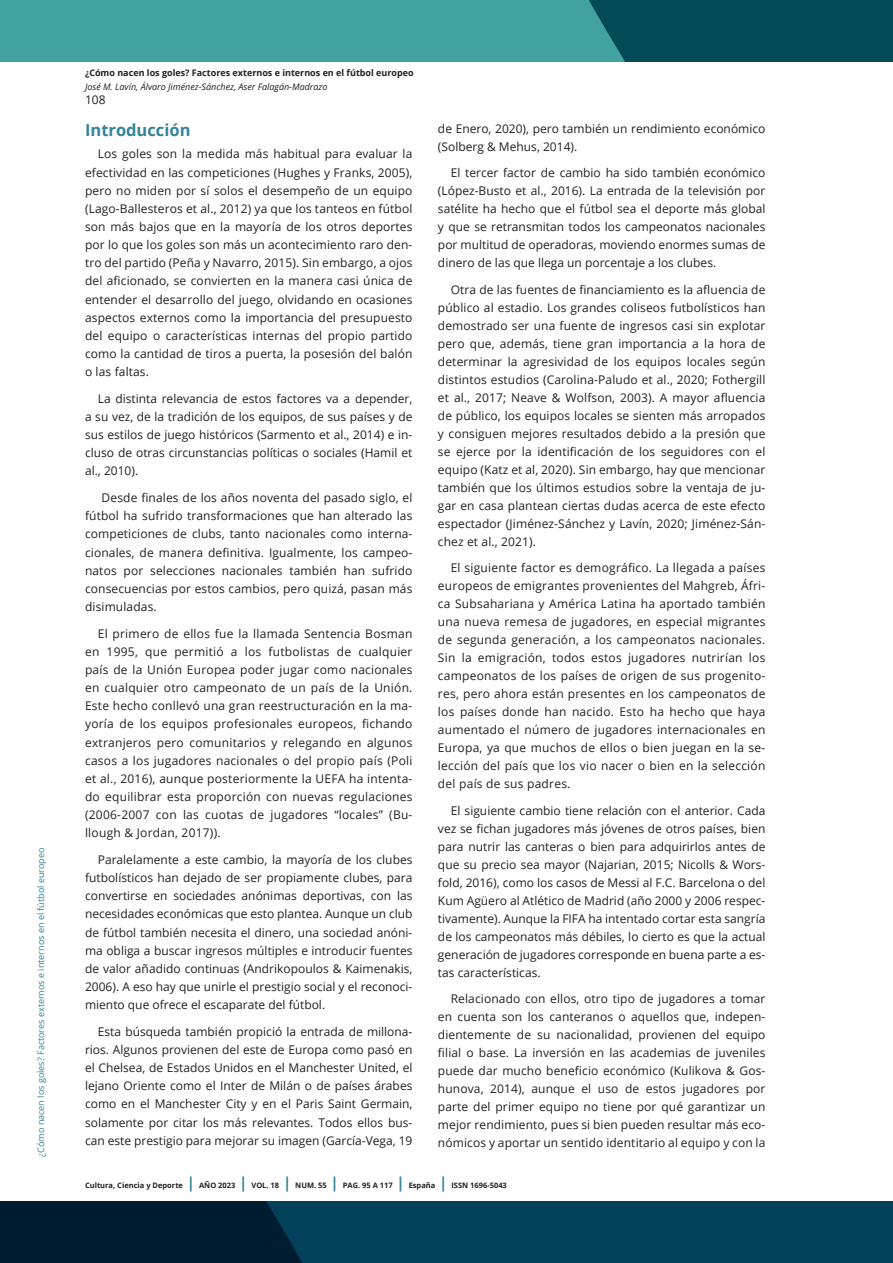
<style>
.page{position:relative;width:893px;height:1263px;background:#fff}
.page>*{position:absolute;margin:0;border:0;box-sizing:border-box;transform-origin:0 0}
.subtitulo_H3{font:700 16.5px "Open Sans";color:#31849b}
.Cuerpo_de_texto_P{font:12px/18.1px "Open Sans";color:#231f20;text-align:justify}
.t1{font:9px "Open Sans";color:#31849b}
.t2{font:700 9px "Open Sans";color:#231f20}
.t3{font:italic 9px "Open Sans";color:#231f20}
.t4{font:700 7.5px "Open Sans";color:#231f20}
.s1{font-size:15px;color:#31849b}
</style>
<div class="page">
<svg style="left:0;top:1201px;width:893px;height:62px;background:#02344e"></svg>
<div style="left:0;top:0;width:893px;height:62px;background:#41a29f"></div>
<div style="left:589px;top:0;width:304px;height:62px;background:#024a56"></div>
<p class="t1" style="left:35px;top:1156px;width:310px;rotate:-90deg">¿Cómo nacen los goles? Factores externos e internos en el fútbol europeo</p>
<p class="t2" style="left:85px;top:67px;width:330px">¿Cómo nacen los goles? Factores externos e internos en el fútbol europeo</p>
<p class="t3" style="left:85px;top:81px;width:244px">José M. Lavín, Álvaro Jiménez-Sánchez, Aser Falagán-Madrazo</p>
<p class="Cuerpo_de_texto_P" style="left:85px;top:90px;width:22px">108</p>
<p class="subtitulo_H3" style="left:85px;top:118px;width:107px">Introducción</p>
<p class="Cuerpo_de_texto_P" style="left:85px;top:145px;width:329px;text-indent:13px">Los goles son la medida más habitual para evaluar la efectividad en las competiciones (Hughes y Franks, 2005), pero no miden por sí solos el desempeño de un equipo (Lago-Ballesteros et al., 2012) ya que los tanteos en fútbol son más bajos que en la mayoría de los otros deportes por lo que los goles son más un acontecimiento raro den&shy;tro del partido (Peña y Navarro, 2015). Sin embargo, a ojos del aficionado, se convierten en la manera casi única de entender el desarrollo del juego, olvidando en ocasiones aspectos externos como la importancia del presupuesto del equipo o características internas del propio partido como la cantidad de tiros a puerta, la posesión del balón o las faltas.</p>
<p class="Cuerpo_de_texto_P" style="left:85px;top:389px;width:329px;text-indent:13px">La distinta relevancia de estos factores va a depender, a su vez, de la tradición de los equipos, de sus países y de sus estilos de juego históricos (Sarmento et al., 2014) e in&shy;cluso de otras circunstancias políticas o sociales (Hamil et al., 2010).</p>
<p class="Cuerpo_de_texto_P" style="left:85px;top:488px;width:329px;text-indent:17px">Desde finales de los años noventa del pasado siglo, el fútbol ha sufrido transformaciones que han alterado las competiciones de clubs, tanto nacionales como interna&shy;cionales, de manera definitiva. Igualmente, los campeo&shy;natos por selecciones nacionales también han sufrido consecuencias por estos cambios, pero quizá, pasan más disimuladas.</p>
<p class="Cuerpo_de_texto_P" style="left:85px;top:624px;width:329px;text-indent:13px">El primero de ellos fue la llamada Sentencia Bosman en 1995, que permitió a los futbolistas de cualquier país de la Unión Europea poder jugar como nacionales en cualquier otro campeonato de un país de la Unión.<br>Este hecho conllevó una gran reestructuración en la ma&shy;yoría de los equipos profesionales europeos, fichando extranjeros pero comunitarios y relegando en algunos casos a los jugadores nacionales o del propio país (Poli et al., 2016), aunque posteriormente la UEFA ha intenta&shy;do equilibrar esta proporción con nuevas regulaciones (2006-2007 con las cuotas de jugadores “locales” (Bu&shy;llough &amp; Jordan, 2017)).</p>
<p class="Cuerpo_de_texto_P" style="left:85px;top:850px;width:329px;text-indent:13px">Paralelamente a este cambio, la mayoría de los clubes futbolísticos han dejado de ser propiamente clubes, para convertirse en sociedades anónimas deportivas, con las necesidades económicas que esto plantea. Aunque un club de fútbol también necesita el dinero, una sociedad anóni&shy;ma obliga a buscar ingresos múltiples e introducir fuentes de valor añadido continuas (Andrikopoulos &amp; Kaimenakis, 2006). A eso hay que unirle el prestigio social y el reconoci&shy;miento que ofrece el escaparate del fútbol.</p>
<p class="Cuerpo_de_texto_P" style="left:85px;top:1022px;width:329px;text-indent:13px">Esta búsqueda también propició la entrada de millona&shy;rios. Algunos provienen del este de Europa como pasó en el Chelsea, de Estados Unidos en el Manchester United, el lejano Oriente como el Inter de Milán o de países árabes como en el Manchester City y en el Paris Saint Germain, solamente por citar los más relevantes. Todos ellos bus&shy;can este prestigio para mejorar su imagen (García-Vega, 19</p>
<p class="Cuerpo_de_texto_P" style="left:438px;top:119px;width:329px">de Enero, 2020), pero también un rendimiento económico (Solberg &amp; Mehus, 2014).</p>
<p class="Cuerpo_de_texto_P" style="left:438px;top:163px;width:329px;text-indent:13px">El tercer factor de cambio ha sido también económico (López-Busto et al., 2016). La entrada de la televisión por satélite ha hecho que el fútbol sea el deporte más global y que se retransmitan todos los campeonatos nacionales por multitud de operadoras, moviendo enormes sumas de dinero de las que llega un porcentaje a los clubes.</p>
<p class="Cuerpo_de_texto_P" style="left:438px;top:280px;width:329px;text-indent:13px">Otra de las fuentes de financiamiento es la afluencia de público al estadio. Los grandes coliseos futbolísticos han demostrado ser una fuente de ingresos casi sin explotar pero que, además, tiene gran importancia a la hora de determinar la agresividad de los equipos locales según distintos estudios (Carolina-Paludo et al., 2020; Fothergill et al., 2017; Neave &amp; Wolfson, 2003). A mayor afluencia de público, los equipos locales se sienten más arropados y consiguen mejores resultados debido a la presión que se ejerce por la identificación de los seguidores con el equipo (Katz et al, 2020). Sin embargo, hay que mencionar también que los últimos estudios sobre la ventaja de ju&shy;gar en casa plantean ciertas dudas acerca de este efecto espectador (Jiménez-Sánchez y Lavín, 2020; Jiménez-Sán&shy;chez et al., 2021).</p>
<p class="Cuerpo_de_texto_P" style="left:438px;top:558px;width:329px;text-indent:13px">El siguiente factor es demográfico. La llegada a países europeos de emigrantes provenientes del Mahgreb, Áfri&shy;ca Subsahariana y América Latina ha aportado también una nueva remesa de jugadores, en especial migrantes de segunda generación, a los campeonatos nacionales.<br>Sin la emigración, todos estos jugadores nutrirían los campeonatos de los países de origen de sus progenito&shy;res, pero ahora están presentes en los campeonatos de los países donde han nacido. Esto ha hecho que haya aumentado el número de jugadores internacionales en Europa, ya que muchos de ellos o bien juegan en la se&shy;lección del país que los vio nacer o bien en la selección del país de sus padres.</p>
<p class="Cuerpo_de_texto_P" style="left:438px;top:801px;width:329px;text-indent:13px">El siguiente cambio tiene relación con el anterior. Cada vez se fichan jugadores más jóvenes de otros países, bien para nutrir las canteras o bien para adquirirlos antes de que su precio sea mayor (Najarian, 2015; Nicolls &amp; Wors&shy;fold, 2016), como los casos de Messi al F.C. Barcelona o del Kum Agüero al Atlético de Madrid (año 2000 y 2006 respec&shy;tivamente). Aunque la FIFA ha intentado cortar esta sangría de los campeonatos más débiles, lo cierto es que la actual generación de jugadores corresponde en buena parte a es&shy;tas características.</p>
<p class="Cuerpo_de_texto_P" style="left:438px;top:989px;width:329px;text-indent:13px">Relacionado con ellos, otro tipo de jugadores a tomar en cuenta son los canteranos o aquellos que, indepen&shy;dientemente de su nacionalidad, provienen del equipo filial o base. La inversión en las academias de juveniles puede dar mucho beneficio económico (Kulikova &amp; Gos&shy;hunova, 2014), aunque el uso de estos jugadores por parte del primer equipo no tiene por qué garantizar un mejor rendimiento, pues si bien pueden resultar más eco&shy;nómicos y aportar un sentido identitario al equipo y con la</p>
<p class="t4" style="left:85px;top:1180px;width:423px">Cultura, Ciencia y Deporte <span class="s1">|</span> AÑO 2023 <span class="s1">|</span> VOL. 18 <span class="s1">|</span> NUM. 55 <span class="s1">|</span> PAG. 95 A 117 <span class="s1">|</span> España <span class="s1">|</span> ISSN 1696-5043</p>
</div>
